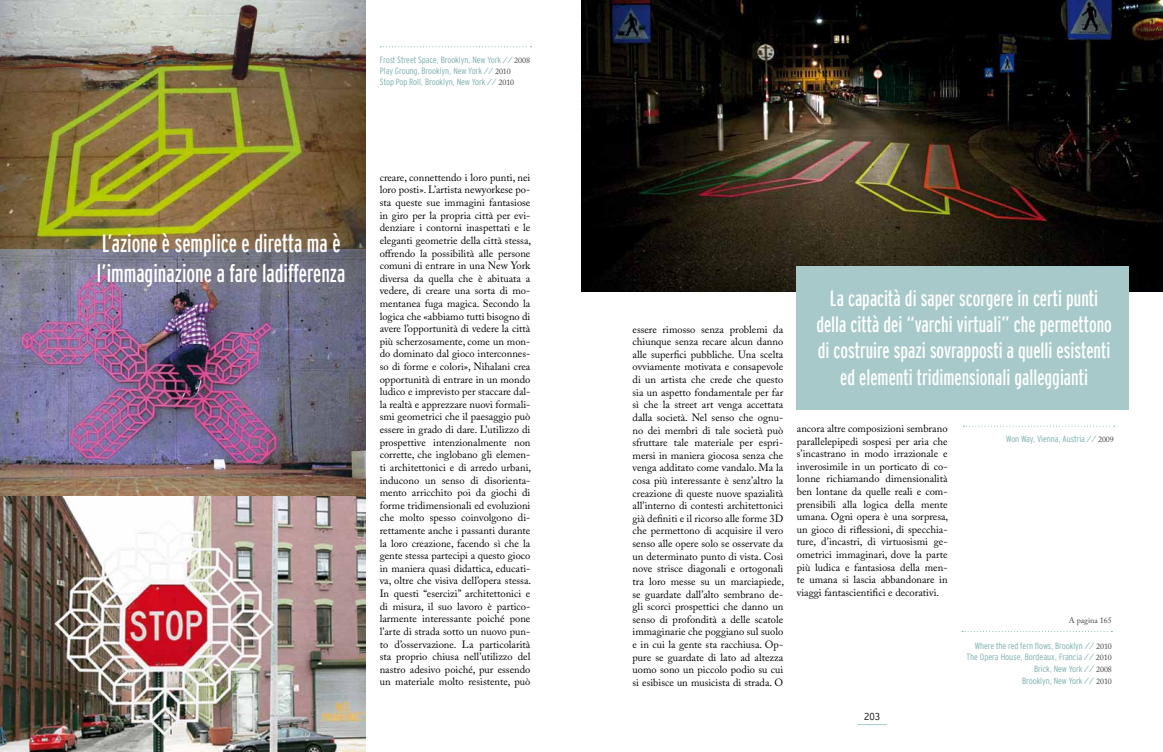
<style>
.page{position:relative;width:1163px;height:752px;background:#fff}
.page>*{position:absolute;margin:0;border:0;box-sizing:border-box;transform-origin:0 0}
.t1{font:extra-condensed 25px/30px "Interstate";color:#fff}
.t2{font:extra-condensed 22px/26.4px "Interstate";color:#fff;text-align:center}
.t3{font:10.5px/12.6px "Adobe Caslon Pro";color:#000;text-align:justify}
.t4{font:10px "Interstate Cond Mono Lgt";color:#000}
.t5{font:9px/10.8px "Interstate Cond Mono Lgt";letter-spacing:-.01em;color:#78adac;text-align:right}
.t6{font:8px "Adobe Caslon Pro";color:#434345}
.s1{font-family:"Adobe Caslon Pro";font-size:8px;color:#434345}
</style>
<div class="page">
<img style="left:0;top:0;width:366px;height:751px">
<img style="left:581px;top:0;width:581px;height:291px">
<div style="left:796px;top:266px;width:332px;height:144px;background:#a7c9c9"></div>
<svg style="left:380px;top:46px;width:151px;height:1px"></svg>
<svg style="left:963px;top:425px;width:151px;height:1px"></svg>
<p class="t1" style="left:97px;top:228px;width:250px">L’azione è semplice e diretta ma è l’immaginazione a fare ladifferenza</p>
<p class="t5" style="left:380px;top:54px;width:151px;text-align:left">Frost Street Space, Brooklyn, New York // <span class="s1">2008<br></span>Play Groung, Brooklyn, New York // <span class="s1">2010<br></span>Stop Pop Roll, Brooklyn, New York // <span class="s1">2010</span></p>
<p class="t3" style="left:379px;top:171px;width:153px">creare, connettendo i loro punti, nei loro posti». L’artista newyorkese po&shy;sta queste sue immagini fantasiose in giro per la propria città per evi&shy;denziare i contorni inaspettati e le eleganti geometrie della città stessa, offrendo la possibilità alle persone comuni di entrare in una New York diversa da quella che è abituata a vedere, di creare una sorta di mo&shy;mentanea fuga magica. Secondo la logica che «abbiamo tutti bisogno di avere l’opportunità di vedere la città più scherzosamente, come un mon&shy;do dominato dal gioco interconnes&shy;so di forme e colori», Nihalani crea opportunità di entrare in un mondo ludico e imprevisto per staccare dal&shy;la realtà e apprezzare nuovi formali&shy;smi geometrici che il paesaggio può essere in grado di dare. L’utilizzo di prospettive intenzionalmente non corrette, che inglobano gli elemen&shy;ti architettonici e di arredo urbani, inducono un senso di disorienta&shy;mento arricchito poi da giochi di forme tridimensionali ed evoluzioni che molto spesso coinvolgono di&shy;rettamente anche i passanti durante la loro creazione, facendo sì che la gente stessa partecipi a questo gioco in maniera quasi didattica, educati&shy;va, oltre che visiva dell’opera stessa.<br>In questi “esercizi” architettonici e di misura, il suo lavoro è partico&shy;larmente interessante poiché pone l’arte di strada sotto un nuovo pun&shy;to d’osservazione. La particolarità sta proprio chiusa nell’utilizzo del nastro adesivo poiché, pur essendo un materiale molto resistente, può</p>
<p class="t3" style="left:632px;top:322px;width:153px">essere rimosso senza problemi da chiunque senza recare alcun danno alle superfici pubbliche. Una scelta ovviamente motivata e consapevole di un artista che crede che questo sia un aspetto fondamentale per far sì che la street art venga accettata dalla società. Nel senso che ognu&shy;no dei membri di tale società può sfruttare tale materiale per espri&shy;mersi in maniera giocosa senza che venga additato come vandalo. Ma la cosa più interessante è senz’altro la creazione di queste nuove spazialità all’interno di contesti architettonici già definiti e il ricorso alle forme 3D che permettono di acquisire il vero senso alle opere solo se osservate da un determinato punto di vista. Così nove strisce diagonali e ortogonali tra loro messe su un marciapiede, se guardate dall’alto sembrano de&shy;gli scorci prospettici che danno un senso di profondità a delle scatole immaginarie che poggiano sul suolo e in cui la gente sta racchiusa. Op&shy;pure se guardate di lato ad altezza uomo sono un piccolo podio su cui si esibisce un musicista di strada. O</p>
<p class="t2" style="left:816px;top:284px;width:297px">La capacità di saper scorgere in certi punti della città dei “varchi virtuali” che permettono di costruire spazi sovrapposti a quelli esistenti ed elementi tridimensionali galleggianti</p>
<p class="t3" style="left:796px;top:422px;width:153px">ancora altre composizioni sembrano parallelepipedi sospesi per aria che s’incastrano in modo irrazionale e inverosimile in un porticato di co&shy;lonne richiamando dimensionalità ben lontane da quelle reali e com&shy;prensibili alla logica della mente umana. Ogni opera è una sorpresa, un gioco di riflessioni, di specchia&shy;ture, d’incastri, di virtuosismi ge&shy;ometrici immaginari, dove la parte più ludica e fantasiosa della men&shy;te umana si lascia abbandonare in viaggi fantascientifici e decorativi.</p>
<p class="t4" style="left:864px;top:710px;width:18px">203</p>
<p class="t5" style="left:1006px;top:433px;width:109px">Won Way, Vienna, Austria // <span class="s1">2009</span></p>
<p class="t6" style="left:1068px;top:615px;width:45px">A pagina 165</p>
<p class="t5" style="left:966px;top:640px;width:147px">Where the red fern flows, Brooklyn // <span class="s1">2010<br></span>The Opera House, Bordeaux, Francia // <span class="s1">2010</span></p>
<p class="t5" style="left:1021px;top:662px;width:91px;line-height:12px">Brick, New York // <span class="s1">2008<br></span>Brooklyn, New York // <span class="s1">2010</span></p>
</div>
